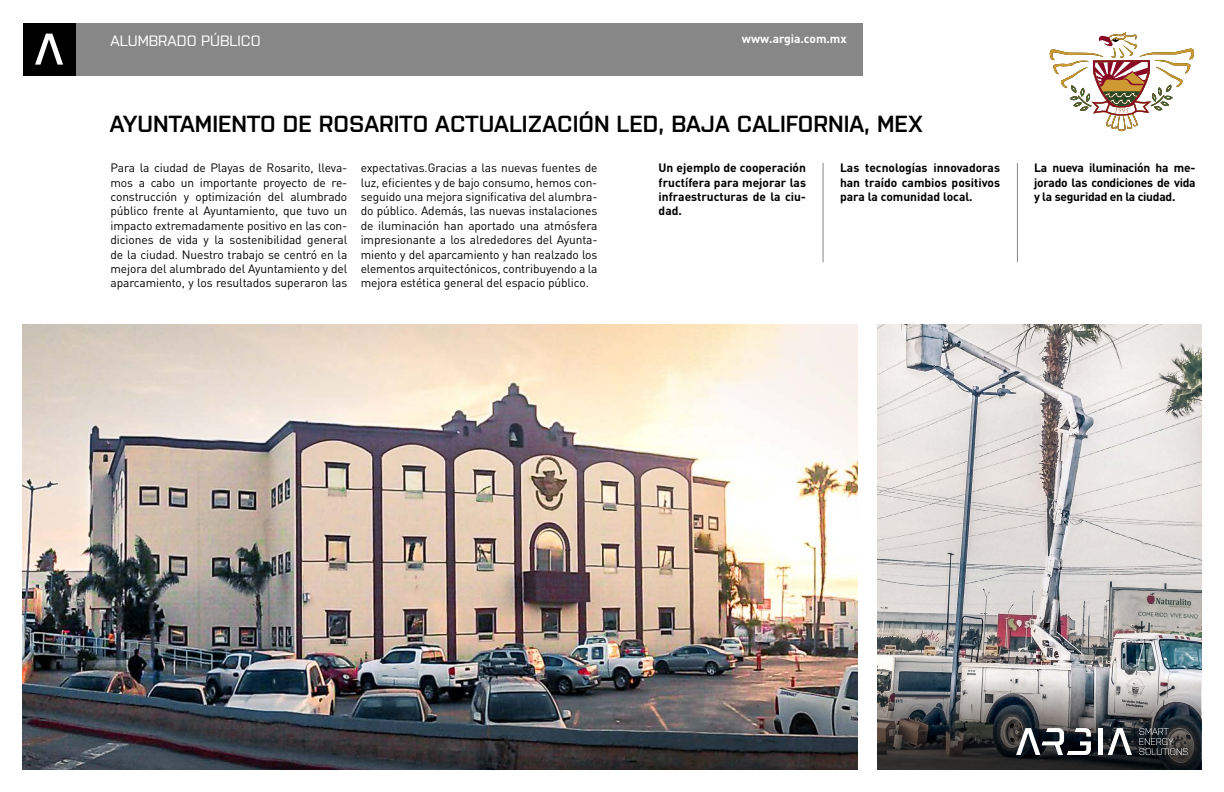
<style>
.page{position:relative;width:1224px;height:792px;background:#fff}
.page>*{position:absolute;margin:0;border:0;box-sizing:border-box;transform-origin:0 0}
.t1{font:600 23.3px "Purista";color:#000}
.t2{font:15px "Purista";color:#fff}
.t3{font:12px/14.4px "DIN Pro";letter-spacing:-.01em;color:#000;text-align:justify}
.t4{font:700 12px/14.4px "DIN Pro";color:#000;text-align:justify}
.t5{font:700 12px "DIN Pro";color:#fff}
</style>
<div class="page">
<div style="left:76px;top:23px;width:787px;height:53px;background:#878787"></div>
<div style="left:23px;top:23px;width:53px;height:53px;background:#000"></div>
<svg style="left:35px;top:34px;width:28px;height:31px"></svg>
<img style="left:23px;top:324px;width:835px;height:445px">
<img style="left:877px;top:324px;width:324px;height:340px">
<svg style="left:877px;top:664px;width:324px;height:105px;background:#686a6c"></svg>
<div style="left:1098px;top:728px;width:5px;height:27px;background:#fff"></div>
<svg style="left:1108px;top:728px;width:24px;height:27px"></svg>
<svg style="left:1016px;top:728px;width:75px;height:27px"></svg>
<svg style="left:1140px;top:728px;width:48px;height:27px"></svg>
<hr style="left:823px;top:163px;width:1px;height:99px;background:#878787">
<hr style="left:1017px;top:163px;width:1px;height:99px;background:#878787">
<svg style="left:1050px;top:32px;width:144px;height:99px"></svg>
<p class="t2" style="left:111px;top:32px;width:152px">ALUMBRADO PÚBLICO</p>
<p class="t5" style="left:742px;top:31px;width:106px">www.argia.com.mx</p>
<h1 class="t1" style="left:110px;top:107px;width:815px">AYUNTAMIENTO DE ROSARITO ACTUALIZACIÓN LED, BAJA CALIFORNIA, MEX</h1>
<p class="t3" style="left:111px;top:160px;width:238px">Para la ciudad de Playas de Rosarito, lleva&shy;mos a cabo un importante proyecto de re&shy;construcción y optimización del alumbrado público frente al Ayuntamiento, que tuvo un impacto extremadamente positivo en las con&shy;diciones de vida y la sostenibilidad general de la ciudad. Nuestro trabajo se centró en la mejora del alumbrado del Ayuntamiento y del aparcamiento, y los resultados superaron las</p>
<p class="t3" style="left:361px;top:160px;width:238px">expectativas.Gracias a las nuevas fuentes de luz, eficientes y de bajo consumo, hemos con&shy;seguido una mejora significativa del alumbra&shy;do público. Además, las nuevas instalaciones de iluminación han aportado una atmósfera impresionante a los alrededores del Ayunta&shy;miento y del aparcamiento y han realzado los elementos arquitectónicos, contribuyendo a la mejora estética general del espacio público.</p>
<p class="t4" style="left:659px;top:160px;width:149px">Un ejemplo de cooperación fructífera para mejorar las infraestructuras de la ciu&shy;dad.</p>
<p class="t4" style="left:840px;top:160px;width:161px">Las tecnologías innovadoras han traído cambios positivos para la comunidad local.</p>
<p class="t4" style="left:1034px;top:160px;width:163px">La nueva iluminación ha me&shy;jorado las condiciones de vida y la seguridad en la ciudad.</p>
</div>
